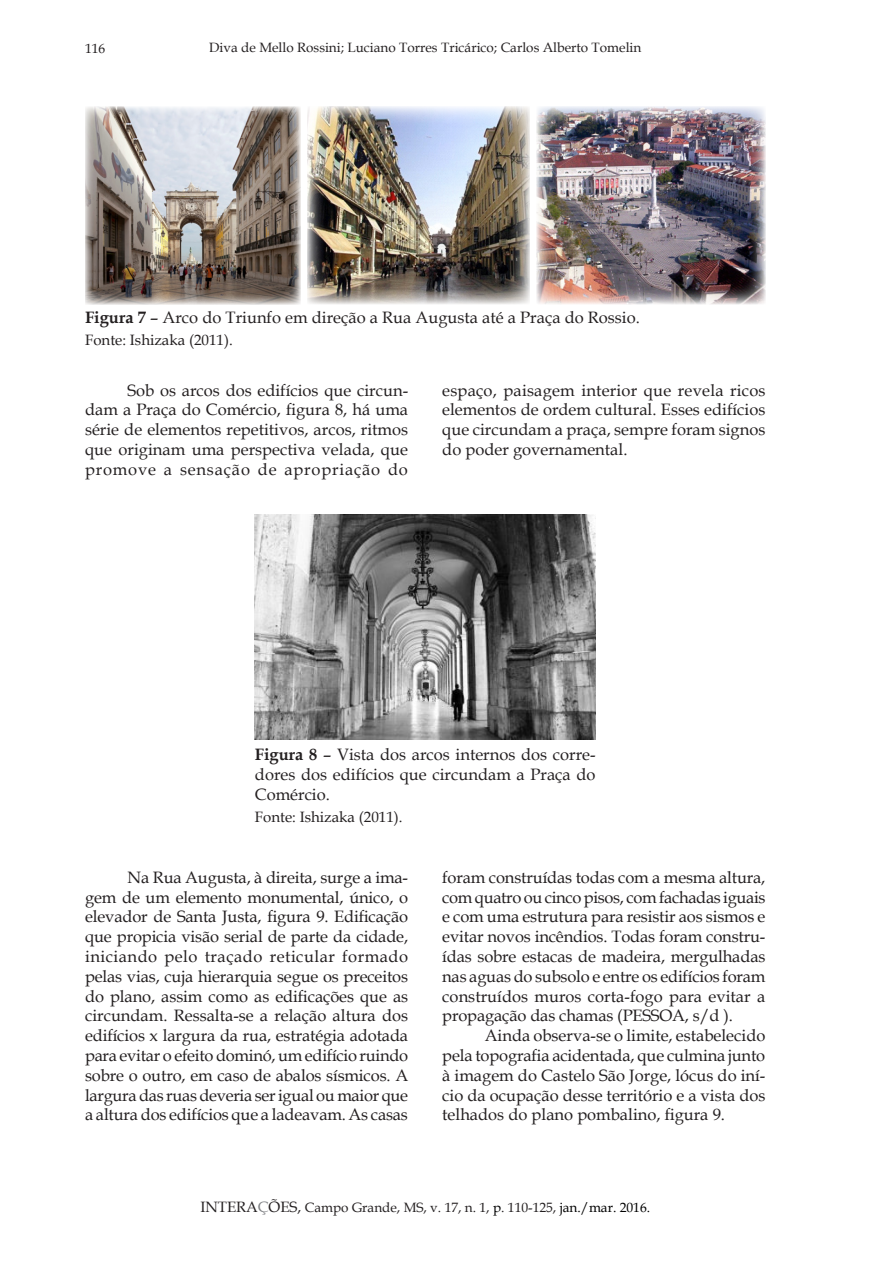
<style>
.page{position:relative;width:893px;height:1263px;background:#fff}
.page>*{position:absolute;margin:0;border:0;box-sizing:border-box;transform-origin:0 0}
.t1{font:16.5px/19.8px "Book Antiqua";color:#231f20;text-align:justify}
.t2{font:15px "Book Antiqua";color:#231f20}
.t3{font:13.5px "Book Antiqua";color:#231f20}
.s1{font-weight:700}
.s2{font-size:15px}
.s3{font-size:15px;color:#808285}
.s4{color:#000}
</style>
<div class="page">
<img style="left:255px;top:514px;width:341px;height:226px">
<img style="left:85px;top:107px;width:216px;height:197px">
<img style="left:307px;top:106px;width:223px;height:198px">
<img style="left:537px;top:106px;width:228px;height:198px">
<p class="t3" style="left:85px;top:39px;width:22px">116</p>
<p class="t3" style="left:209px;top:38px;width:434px">Diva de Mello Rossini; Luciano Torres Tricárico; Carlos Alberto Tomelin</p>
<p class="t1" style="left:85px;top:307px;width:556px"><span class="s1">Figura 7</span> – Arco do Triunfo em direção a Rua Augusta até a Praça do Rossio.</p>
<p class="t2" style="left:85px;top:330px;width:149px">Fonte: Ishizaka (2011).</p>
<p class="t1" style="left:85px;top:380px;width:325px;text-indent:43px">Sob os arcos dos edifícios que circun&shy;dam a Praça do Comércio, figura 8, há uma série de elementos repetitivos, arcos, ritmos que originam uma perspectiva velada, que promove a sensação de apropriação do</p>
<p class="t1" style="left:442px;top:380px;width:325px">espaço, paisagem interior que revela ricos elementos de ordem cultural. Esses edifícios que circundam a praça, sempre foram signos do poder governamental.</p>
<p class="t1" style="left:255px;top:744px;width:342px"><span class="s1">Figura 8</span> – Vista dos arcos internos dos corre&shy;dores dos edifícios que circundam a Praça do Comércio.</p>
<p class="t2" style="left:255px;top:807px;width:149px">Fonte: Ishizaka (2011).</p>
<p class="t1" style="left:85px;top:867px;width:325px;text-indent:43px">Na Rua Augusta, à direita, surge a ima&shy;gem de um elemento monumental, único, o elevador de Santa Justa, figura 9. Edificação que propicia visão serial de parte da cidade, iniciando pelo traçado reticular formado pelas vias, cuja hierarquia segue os preceitos do plano, assim como as edificações que as circundam. Ressalta-se a relação altura dos edifícios x largura da rua, estratégia adotada para evitar o efeito dominó, um edifício ruindo sobre o outro, em caso de abalos sísmicos. A largura das ruas deveria ser igual ou maior que a altura dos edifícios que a ladeavam. As casas</p>
<p class="t1" style="left:442px;top:867px;width:325px">foram construídas todas com a mesma altura, com quatro ou cinco pisos, com fachadas iguais e com uma estrutura para resistir aos sismos e evitar novos incêndios. Todas foram constru&shy;ídas sobre estacas de madeira, mergulhadas nas aguas do subsolo e entre os edifícios foram construídos muros corta-fogo para evitar a propagação das chamas (PESSOA, s/d ).</p>
<p class="t1" style="left:442px;top:1025px;width:325px;text-indent:43px">Ainda observa-se o limite, estabelecido pela topografia acidentada, que culmina junto à imagem do Castelo São Jorge, lócus do iní&shy;cio da ocupação desse território e a vista dos telhados do plano pombalino, figura 9.</p>
<p class="t3" style="left:200px;top:1198px;width:451px"><span class="s2">INTERA</span><span class="s3">Ç</span><span class="s2">ÕES,</span> Campo Grande, MS, v. 17, n. 1, <span class="s4">p</span>. 110-125, <span class="s4">jan./mar. 2016.</span></p>
</div>
